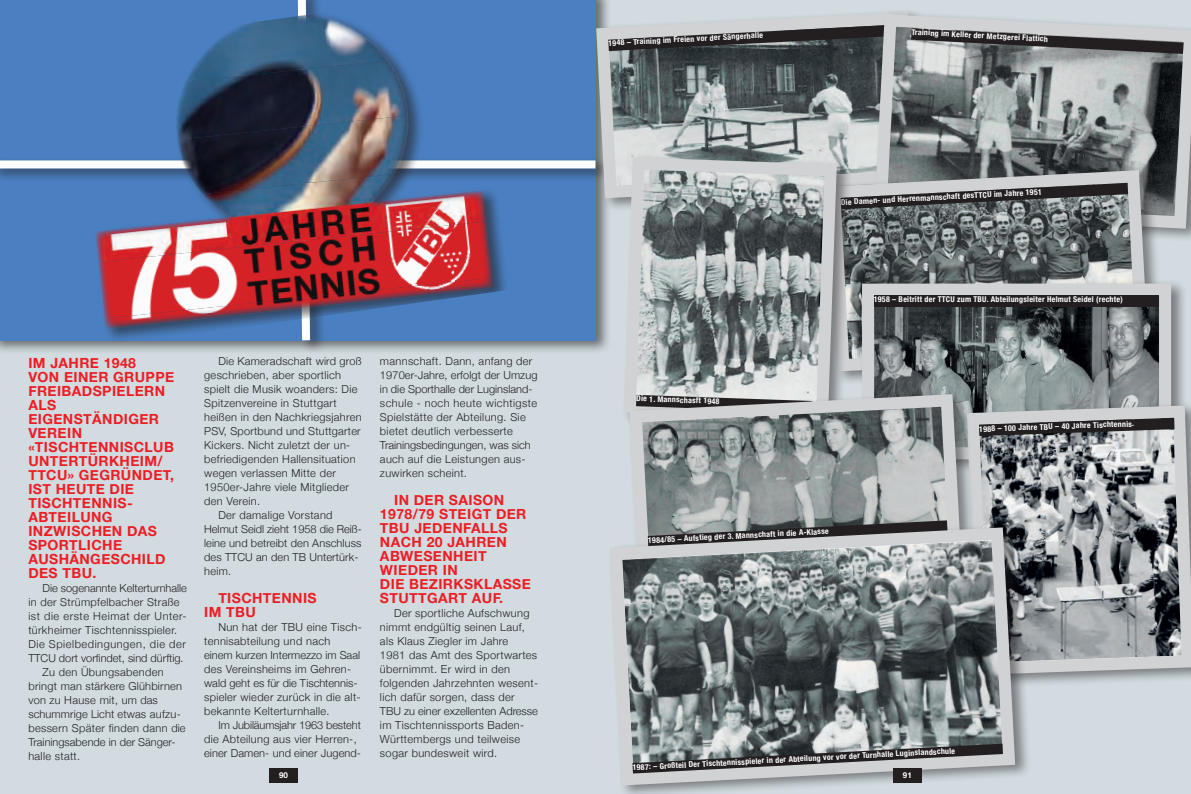
<style>
.page{position:relative;width:1191px;height:794px;background:#d1dbe0}
.page>*{position:absolute;margin:0;border:0;box-sizing:border-box;transform-origin:0 0}
.t1{font:700 14px/14px "Helvetica Neue";letter-spacing:.03em;color:#ee1d23}
.t2{font:300 11px/14px "Helvetica Neue";letter-spacing:.03em;color:#231f20}
.t3{font:300 11px/14px "Helvetica Neue";letter-spacing:.01em;color:#231f20}
.t4{font:300 11px "Helvetica Neue";color:#231f20}
.t5{font:700 condensed 8px "Helvetica Neue";letter-spacing:.03em;color:#fff}
.t6{font:700 8px "Helvetica Neue";color:#fff}
</style>
<div class="page">
<div style="left:0;top:0;width:612px;height:354px;background:#231f20;opacity:.6"></div>
<div style="left:0;top:0;width:595px;height:340px;background:#4a80c2"></div>
<div style="left:0;top:156px;width:612px;height:27px;background:#231f20;opacity:.6"></div>
<div style="left:0;top:160px;width:595px;height:8px;background:#fff"></div>
<div style="left:269px;top:768px;width:29px;height:14px;background:#231f20"></div>
<div style="left:93px;top:9px;width:417px;height:334px;background:#231f20;opacity:.6"></div>
<img style="left:93px;top:0;width:376px;height:52px">
<img style="left:93px;top:52px;width:382px;height:56px">
<img style="left:39px;top:108px;width:442px;height:75px">
<img style="left:45px;top:165px;width:442px;height:56px">
<img style="left:93px;top:221px;width:400px;height:57px">
<img style="left:56px;top:278px;width:443px;height:76px">
<img style="left:62px;top:334px;width:441px;height:20px">
<svg style="left:590px;top:6px;width:278px;height:198px"></svg>
<svg style="left:608px;top:25px;width:260px;height:26px"></svg>
<svg style="left:868px;top:11px;width:323px;height:224px"></svg>
<svg style="left:911px;top:28px;width:272px;height:26px"></svg>
<svg style="left:853px;top:164px;width:301px;height:214px;background:#707677"></svg>
<svg style="left:853px;top:183px;width:275px;height:26px"></svg>
<div style="left:621px;top:153px;width:232px;height:280px;background:#231f20;opacity:.5"></div>
<svg style="left:617px;top:151px;width:226px;height:275px"></svg>
<div style="left:859px;top:279px;width:328px;height:194px;background:#231f20;opacity:.5"></div>
<img style="left:875px;top:307px;width:283px;height:92px">
<div style="left:862px;top:283px;width:309px;height:176px;border:12px solid #d1d2d4"></div>
<div style="left:873px;top:295px;width:285px;height:12px;background:#231f20"></div>
<svg style="left:977px;top:399px;width:214px;height:282px"></svg>
<svg style="left:979px;top:418px;width:195px;height:18px"></svg>
<svg style="left:623px;top:388px;width:344px;height:133px"></svg>
<svg style="left:648px;top:520px;width:299px;height:1px"></svg>
<div style="left:607px;top:523px;width:424px;height:271px;background:#231f20;opacity:.5"></div>
<svg style="left:607px;top:521px;width:414px;height:271px"></svg>
<svg style="left:632px;top:743px;width:371px;height:30px"></svg>
<div style="left:893px;top:768px;width:28px;height:14px;background:#231f20"></div>
<p class="t1" style="left:28px;top:356px;width:147px">IM JAHRE 1948<br>VON EINER GRUPPE<br>FREIBADSPIELERN<br>ALS<br>EIGENSTÄNDIGER<br>VEREIN «TISCHTENNISCLUB<br>UNTERTÜRKHEIM/<br>TTCU» GEGRÜNDET,<br>IST HEUTE DIE<br>TISCHTENNIS-<br>ABTEILUNG<br>INZWISCHEN DAS<br>SPORTLICHE<br>AUSHÄNGESCHILD<br>DES TBU.</p>
<p class="t2" style="left:28px;top:580px;width:160px;text-indent:14px">Die sogenannte Kelterturnhalle in der Strümpfelbacher Straße ist die erste Heimat der Unter&shy;türkheimer Tischtennisspieler.<br>Die Spielbedingungen, die der<br>TTCU dort vorfindet, sind dürftig.</p>
<p class="t2" style="left:28px;top:664px;width:159px;text-indent:14px">Zu den Übungsabenden bringt man stärkere Glühbirnen von zu Hause mit, um das schummrige Licht etwas aufzu&shy;bessern Später finden dann die<br>Trainingsabende in der Sänger&shy;halle statt.</p>
<p class="t2" style="left:218px;top:353px;width:145px">Die Kameradschaft wird groß</p>
<p class="t2" style="left:204px;top:367px;width:138px">geschrieben, aber sportlich</p>
<p class="t2" style="left:204px;top:381px;width:155px">spielt die Musik woanders: Die</p>
<p class="t2" style="left:204px;top:395px;width:134px">Spitzenvereine in Stuttgart</p>
<p class="t2" style="left:204px;top:409px;width:159px">heißen in den Nachkriegsjahren</p>
<p class="t2" style="left:204px;top:423px;width:158px">PSV, Sportbund und Stuttgarter</p>
<p class="t2" style="left:204px;top:437px;width:148px">Kickers. Nicht zuletzt der un-</p>
<p class="t2" style="left:204px;top:451px;width:153px">befriedigenden Hallensituation</p>
<p class="t2" style="left:204px;top:465px;width:133px">wegen verlassen Mitte der</p>
<p class="t2" style="left:204px;top:479px;width:146px">1950er-Jahre viele Mitglieder</p>
<p class="t2" style="left:204px;top:493px;width:57px">den Verein.</p>
<p class="t2" style="left:218px;top:507px;width:116px">Der damalige Vorstand</p>
<p class="t4" style="left:204px;top:520px;width:159px">Helmut Seidl zieht 1958 die Reiß-</p>
<p class="t3" style="left:204px;top:535px;width:159px">leine und betreibt den Anschluss</p>
<p class="t3" style="left:204px;top:549px;width:156px">des TTCU an den TB Untertürk-</p>
<p class="t2" style="left:204px;top:563px;width:29px">heim.</p>
<p class="t1" style="left:204px;top:591px;width:114px;text-indent:14px">TISCHTENNIS<br>IM TBU</p>
<p class="t2" style="left:204px;top:619px;width:159px;text-indent:14px">Nun hat der TBU eine Tisch&shy;tennisabteilung und nach<br>einem kurzen Intermezzo im Saal des Vereinsheims im Gehren&shy;wald geht es für die Tischtennis&shy;spieler wieder zurück in die alt&shy;bekannte Kelterturnhalle.</p>
<p class="t3" style="left:204px;top:717px;width:158px;text-indent:14px">Im Jubiläumsjahr 1963 besteht die Abteilung aus vier Herren-, einer Damen- und einer Jugend-</p>
<p class="t6" style="left:279px;top:769px;width:10px">90</p>
<p class="t2" style="left:380px;top:353px;width:159px">mannschaft. Dann, anfang der<br>1970er-Jahre, erfolgt der Umzug in die Sporthalle der Luginsland&shy;schule - noch heute wichtigste<br>Spielstätte der Abteilung. Sie bietet deutlich verbesserte<br>Trainingsbedingungen, was sich auch auf die Leistungen aus&shy;zuwirken scheint.</p>
<p class="t1" style="left:380px;top:493px;width:152px;text-indent:14px">IN DER SAISON<br>1978/79 STEIGT DER<br>TBU JEDENFALLS<br>NACH 20 JAHREN<br>ABWESENHEIT<br>WIEDER IN<br>DIE BEZIRKSKLASSE<br>STUTTGART AUF.</p>
<p class="t2" style="left:380px;top:605px;width:160px;text-indent:14px">Der sportliche Aufschwung nimmt endgültig seinen Lauf, als Klaus Ziegler im Jahre<br>1981 das Amt des Sportwartes übernimmt. Er wird in den folgenden Jahrzehnten wesent&shy;lich dafür sorgen, dass der<br>TBU zu einer exzellenten Adresse im Tischtennissports Baden-<br>Württembergs und teilweise sogar bundesweit wird.</p>
<p class="t5" style="left:608px;top:38px;width:156px;rotate:-3deg">1948 – Training im Freien vor der Sängerhalle</p>
<p class="t5" style="left:911px;top:27px;width:138px;rotate:3deg">Training im Keller der Metzgerei Flattich</p>
<p class="t5" style="left:840px;top:197px;width:203px;rotate:-3deg">Die Damen- und Herrenmannschaft desTTCU im Jahre 1951</p>
<p class="t5" style="left:636px;top:393px;width:85px;rotate:2deg">Die 1. Mannschasft 1948</p>
<p class="t5" style="left:648px;top:535px;width:182px;rotate:-3deg">1984/85 – Aufstieg der 3. Mannschaft in die A-Klasse</p>
<p class="t5" style="left:873px;top:294px;width:250px">1958 – Beitritt der TTCU zum TBU. Abteilungsleiter Helmut Seidel (rechte)</p>
<p class="t5" style="left:979px;top:424px;width:157px;rotate:-2deg">1988 – 100 Jahre TBU – 40 Jahre Tischtennis.</p>
<p class="t5" style="left:632px;top:762px;width:324px;rotate:-3deg">1987: – Großteil Der Tischtennisspieler in der Abteilung vor vor der Turnhalle Luginslandschule</p>
<p class="t6" style="left:903px;top:769px;width:10px">91</p>
</div>
